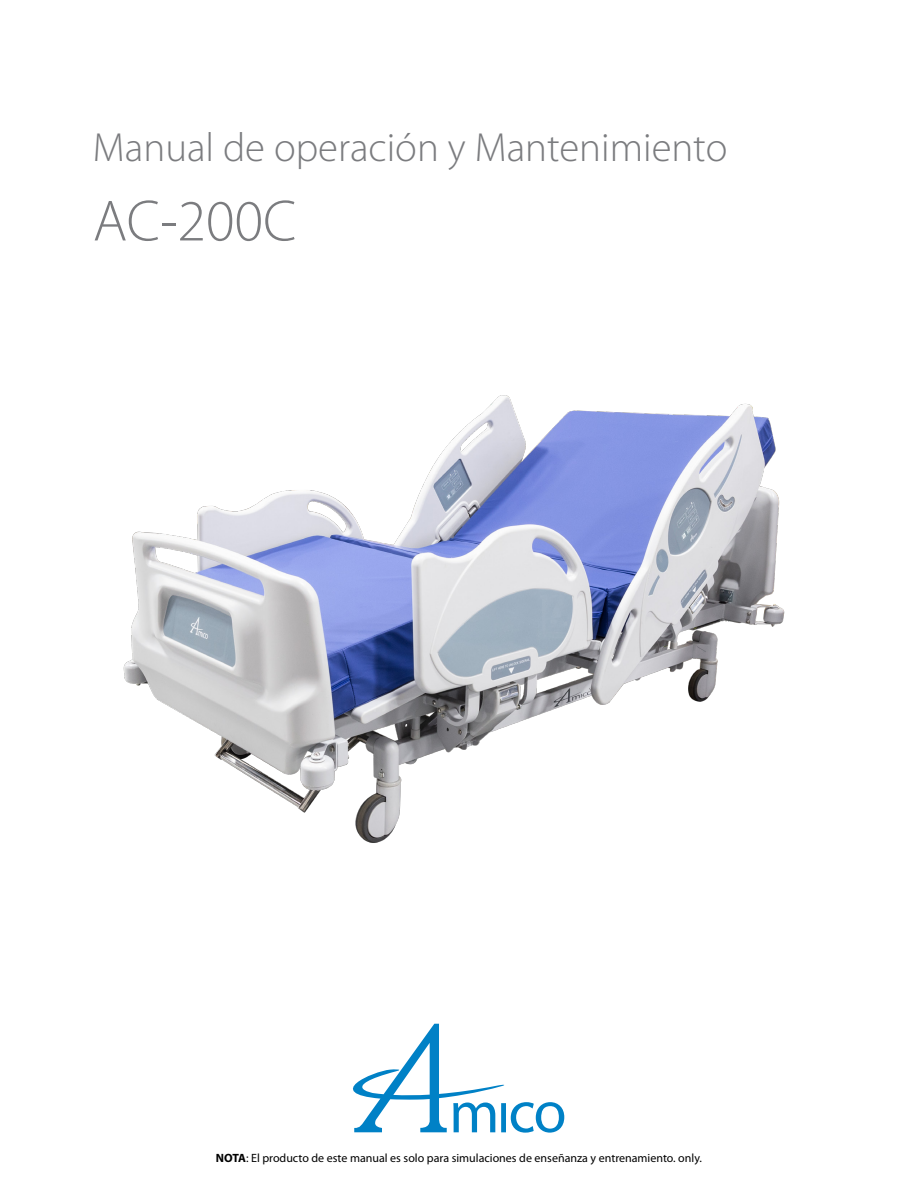
<style>
.page{position:relative;width:918px;height:1188px;background:#fff}
.page>*{position:absolute;margin:0;border:0;box-sizing:border-box;transform-origin:0 0}
.t1{font:300 58.5px "Myriad Pro";color:#7b7c7f}
.t2{font:300 40.8px "Myriad Pro";color:#7b7c7f}
.warranty{font:12px "Myriad Pro";color:#000}
.s1{font-weight:700}
</style>
<div class="page">
<svg style="left:353px;top:1024px;width:211px;height:109px"></svg>
<img style="left:123px;top:395px;width:662px;height:448px">
<p class="t2" style="left:93px;top:123px;width:636px">Manual de operación y Mantenimiento</p>
<p class="t1" style="left:93px;top:186px;width:205px">AC-200C</p>
<p class="warranty" style="left:216px;top:1151px;width:488px"><span class="s1">NOTA</span>: El producto de este manual es solo para simulaciones de enseñanza y entrenamiento. only.</p>
</div>
